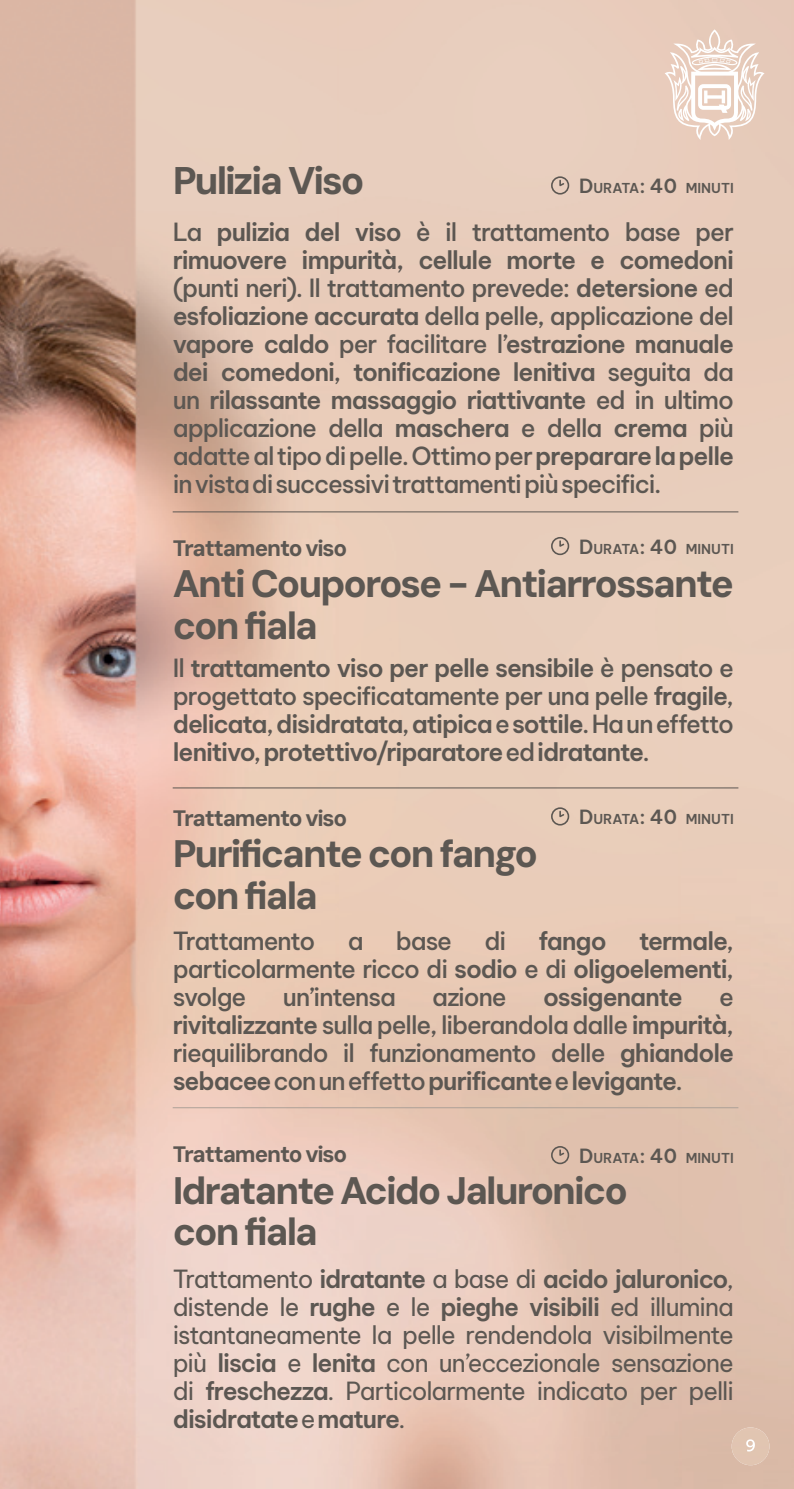
<style>
.page{position:relative;width:794px;height:1489px;background:#fff}
.page>*{position:absolute;margin:0;border:0;box-sizing:border-box;transform-origin:0 0}
.t1{font:38.5px "DM Sans 9 pt";letter-spacing:-.055em;color:#5c5752}
.t2{font:38.15px/41.6px "DM Sans 9 pt";letter-spacing:-.055em;color:#5c5752}
.t3{font:500 24.5px/28px "Be Vietnam Pro";letter-spacing:-.045em;color:#5c5752;text-align:justify}
.t4{font:24.5px/28px "Be Vietnam Pro";letter-spacing:-.045em;color:#5c5752;text-align:justify}
.t5{font:600 24.5px/28px "Be Vietnam Pro";letter-spacing:-.045em;color:#5c5752;text-align:justify}
.t6{font:22.4px "DM Sans 9 pt";letter-spacing:-.055em;color:#5c5752}
.t7{font:600 13.3px "Be Vietnam Pro";color:#5c5752}
.s1{font-size:19.25px}
.s2{font-weight:600}
.s3{font-weight:500}
</style>
<div class="page">
<img style="left:0;top:0;width:794px;height:1488px">
<hr style="left:173px;top:1107px;width:565px;height:1px;background:#aca097">
<hr style="left:173px;top:511px;width:565px;height:1px;background:#5c5752">
<hr style="left:173px;top:787px;width:565px;height:1px;background:#5c5752">
<svg style="left:550px;top:175px;width:20px;height:20px"></svg>
<svg style="left:550px;top:536px;width:20px;height:20px"></svg>
<svg style="left:550px;top:1145px;width:20px;height:19px"></svg>
<svg style="left:550px;top:806px;width:20px;height:20px"></svg>
<svg style="left:664px;top:29px;width:100px;height:111px"></svg>
<img style="left:731px;top:1427px;width:38px;height:37px">
<svg style="left:746px;top:1439px;width:9px;height:12px"></svg>
<h1 class="t1" style="left:173px;top:156px;width:193px">Pulizia Viso</h1>
<p class="t7" style="left:579px;top:177px;width:156px"><span class="s1">D</span>URATA<span class="s1">: 40</span> MINUTI</p>
<p class="t3" style="left:173px;top:215px;width:563px">La <span class="s2">pulizia del viso</span> è il trattamento base per <span class="s2">rimuovere impurità, cellule morte e comedoni </span>(punti neri). Il trattamento prevede: <span class="s2">detersione</span> ed <span class="s2">esfoliazione accurata</span> della pelle, applicazione del <span class="s2">vapore caldo</span> per facilitare l’<span class="s2">estrazione manuale dei comedoni</span>, <span class="s2">tonificazione lenitiva</span> seguita da un <span class="s2">rilassante massaggio riattivante</span> ed in ultimo applicazione della <span class="s2">maschera</span> e della <span class="s2">crema</span> più adatte al tipo di pelle. Ottimo per <span class="s2">preparare la pelle </span>in vista di successivi trattamenti più specifici.</p>
<p class="t6" style="left:173px;top:534px;width:176px">Trattamento viso</p>
<h2 class="t2" style="left:173px;top:563px;width:562px">Anti Couporose - Antiarrossante con fiala</h2>
<p class="t7" style="left:579px;top:537px;width:156px"><span class="s1">D</span>URATA<span class="s1">: 40</span> MINUTI</p>
<p class="t5" style="left:173px;top:651px;width:563px"><span class="s3">Il</span> trattamento viso per pelle sensibile <span class="s3">è pensato e progettato specificatamente per una pelle</span> fragile<span class="s3">, </span>delicata<span class="s3">,</span> disidratata<span class="s3">,</span> atipica <span class="s3">e</span> sottile<span class="s3">. Ha un effetto </span>lenitivo<span class="s3">,</span> protettivo/riparatore <span class="s3">ed</span> idratante<span class="s3">.</span></p>
<p class="t6" style="left:173px;top:803px;width:176px">Trattamento viso</p>
<h2 class="t2" style="left:173px;top:832px;width:367px">Purificante con fango con fiala</h2>
<p class="t7" style="left:579px;top:808px;width:156px"><span class="s1">D</span>URATA<span class="s1">: 40</span> MINUTI</p>
<p class="t3" style="left:173px;top:924px;width:144px">Trattamento</p>
<p class="t3" style="left:348px;top:924px;width:17px">a</p>
<p class="t3" style="left:396px;top:924px;width:58px">base</p>
<p class="t3" style="left:484px;top:924px;width:23px">di</p>
<p class="t5" style="left:538px;top:924px;width:70px">fango</p>
<p class="t3" style="left:173px;top:924px;width:562px;text-indent:466px"><span class="s2">termale</span>, particolarmente ricco di <span class="s2">sodio</span> e di <span class="s2">oligoelementi</span>, svolge</p>
<p class="t3" style="left:283px;top:980px;width:114px">un’intensa</p>
<p class="t3" style="left:432px;top:980px;width:76px">azione</p>
<p class="t5" style="left:543px;top:980px;width:141px">ossigenante</p>
<p class="t3" style="left:173px;top:980px;width:563px;text-indent:546px">e <span class="s2">rivitalizzante</span> sulla pelle, liberandola dalle <span class="s2">impurità</span>, riequilibrando il funzionamento delle <span class="s2">ghiandole sebacee</span> con un effetto <span class="s2">purificante</span> e <span class="s2">levigante</span>.</p>
<p class="t6" style="left:173px;top:1140px;width:176px">Trattamento viso</p>
<h2 class="t2" style="left:173px;top:1169px;width:457px">Idratante Acido Jaluronico con fiala</h2>
<p class="t7" style="left:579px;top:1146px;width:156px"><span class="s1">D</span>URATA<span class="s1">: 40</span> MINUTI</p>
<p class="t4" style="left:173px;top:1262px;width:563px">Trattamento <span class="s2">idratante</span> a base di <span class="s2">acido jaluronico</span>, distende le <span class="s2">rughe</span> e le <span class="s2">pieghe visibili</span> ed illumina istantaneamente la pelle rendendola visibilmente più <span class="s2">liscia</span> e <span class="s2">lenita</span> con un’eccezionale sensazione di <span class="s2">freschezza</span>. Particolarmente indicato per pelli <span class="s2">disidratate</span> e <span class="s2">mature</span>.</p>
</div>
